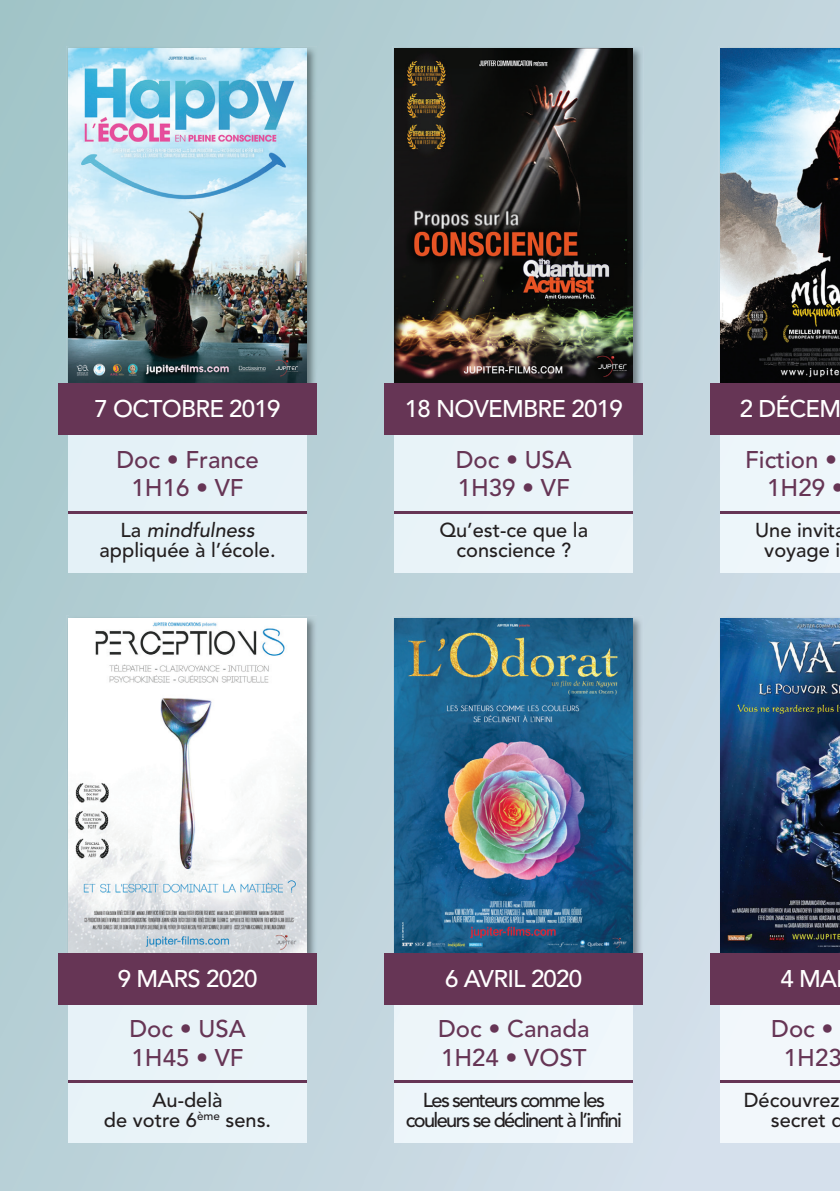
<style>
.page{position:relative;width:840px;height:1191px;background:#fff}
.page>*{position:absolute;margin:0;border:0;box-sizing:border-box;transform-origin:0 0}
.t1{font:500 24px/28.8px "Avenir LT Std";color:#663555}
.t2{font:500 24px "Avenir LT Std";letter-spacing:-.03em;color:#fff}
.t3{font:500 20px/20px "Avenir LT Std";color:#231f20;text-align:center}
.t4{font:500 20px/20px "Avenir LT Std";letter-spacing:-.08em;color:#231f20;text-align:center}
.s1{font-style:italic}
</style>
<div class="page">
<img style="left:0;top:0;width:69px;height:1121px">
<img style="left:280px;top:0;width:139px;height:1121px">
<img style="left:630px;top:0;width:138px;height:1121px">
<div style="left:720px;top:434px;width:119px;height:139px;background:#eef6fa"></div>
<div style="left:720px;top:1004px;width:119px;height:138px;background:#f2f7fb"></div>
<div style="left:394px;top:434px;width:238px;height:139px;background:#eaf4f8"></div>
<div style="left:394px;top:1004px;width:238px;height:138px;background:#eef6fa"></div>
<div style="left:68px;top:434px;width:238px;height:139px;background:#e5f2f7"></div>
<div style="left:68px;top:1004px;width:238px;height:138px;background:#e9f3f8"></div>
<img style="left:718px;top:46px;width:121px;height:337px">
<img style="left:720px;top:48px;width:119px;height:335px">
<img style="left:718px;top:616px;width:121px;height:337px">
<img style="left:720px;top:618px;width:119px;height:335px">
<img style="left:66px;top:46px;width:251px;height:348px">
<img style="left:68px;top:48px;width:238px;height:335px">
<img style="left:66px;top:616px;width:251px;height:347px">
<img style="left:68px;top:618px;width:238px;height:335px">
<img style="left:392px;top:46px;width:250px;height:337px">
<img style="left:394px;top:48px;width:238px;height:335px">
<img style="left:392px;top:616px;width:250px;height:337px">
<img style="left:394px;top:618px;width:238px;height:335px">
<div style="left:58px;top:383px;width:258px;height:51px;background:#663555"></div>
<div style="left:58px;top:953px;width:258px;height:51px;background:#663555"></div>
<div style="left:384px;top:383px;width:258px;height:51px;background:#663555"></div>
<div style="left:384px;top:953px;width:258px;height:51px;background:#663555"></div>
<div style="left:710px;top:383px;width:129px;height:51px;background:#663555"></div>
<div style="left:710px;top:953px;width:129px;height:51px;background:#663555"></div>
<hr style="left:720px;top:511px;width:119px;height:2px;background:#663555">
<hr style="left:720px;top:1080px;width:119px;height:2px;background:#663555">
<hr style="left:394px;top:511px;width:238px;height:2px;background:#663555">
<hr style="left:394px;top:1080px;width:238px;height:2px;background:#663555">
<hr style="left:68px;top:511px;width:238px;height:2px;background:#663555">
<hr style="left:68px;top:1080px;width:238px;height:2px;background:#663555">
<p class="t2" style="left:95px;top:395px;width:187px">7 OCTOBRE 2019</p>
<p class="t1" style="left:116px;top:445px;width:144px;text-align:center">Doc • France<br>1H16 • VF</p>
<p class="t3" style="left:99px;top:521px;width:177px">La <span class="s1">mindfulness </span>appliquée à l’école.</p>
<p class="t2" style="left:404px;top:395px;width:219px">18 NOVEMBRE 2019</p>
<p class="t2" style="left:739px;top:395px;width:103px">2 DÉCEM</p>
<p class="t1" style="left:455px;top:445px;width:118px">Doc • USA<br>1H39 • VF</p>
<p class="t1" style="left:744px;top:445px;width:100px;text-align:right">Fiction •<br>1H29 •</p>
<p class="t3" style="left:439px;top:521px;width:150px">Qu’est-ce que la conscience ?</p>
<p class="t3" style="left:754px;top:521px;width:87px">Une invit voyage i</p>
<p class="t2" style="left:118px;top:964px;width:141px">9 MARS 2020</p>
<p class="t2" style="left:445px;top:964px;width:138px">6 AVRIL 2020</p>
<p class="t2" style="left:780px;top:964px;width:64px">4 MAI</p>
<p class="t1" style="left:129px;top:1015px;width:118px">Doc • USA<br>1H45 • VF</p>
<p class="t1" style="left:438px;top:1015px;width:153px">Doc • Canada<br>1H24 • VOST</p>
<p class="t1" style="left:770px;top:1015px;width:72px;text-align:center">Doc •<br>1H23</p>
<p class="t3" style="left:104px;top:1090px;width:169px">Au-delà<br>de votre 6<sup>ème</sup> sens.</p>
<p class="t4" style="left:405px;top:1090px;width:217px">Les senteurs comme les couleurs se déclinent à l’infini</p>
<p class="t3" style="left:743px;top:1090px;width:102px;text-align:right">Découvrez secret d</p>
</div>
